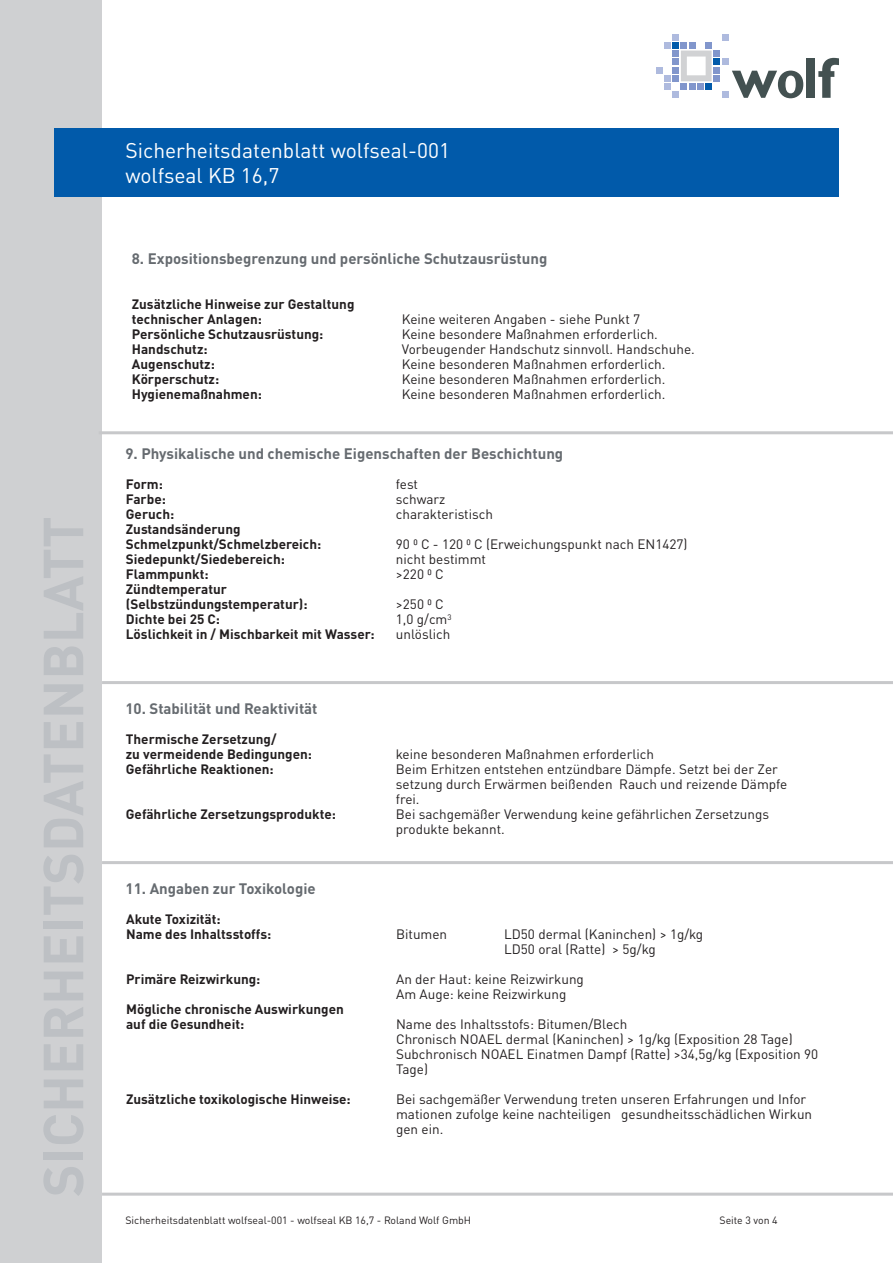
<style>
.page{position:relative;width:893px;height:1263px;background:#fff}
.page>*{position:absolute;margin:0;border:0;box-sizing:border-box;transform-origin:0 0}
.t1{font:21px/25.2px "DINOT";color:#fff}
.t2{font:700 15px "DINOT";color:#666b70}
.t3{font:13.5px/15px "DINOT";color:#231f20}
.t4{font:700 13.5px/15px "DINOT";color:#231f20}
.t5{font:10.5px "DINOT";color:#231f20}
</style>
<div class="page">
<div style="left:0;top:0;width:102px;height:1263px;background:#cfd0d2"></div>
<div style="left:54px;top:129px;width:785px;height:68px;background:#015aaa"></div>
<svg style="left:656px;top:34px;width:147px;height:64px"></svg>
<div style="left:807px;top:58px;width:8px;height:40px;background:#435151"></div>
<svg style="left:818px;top:58px;width:21px;height:40px"></svg>
<hr style="left:99px;top:431px;width:794px;height:3px;background:#c7c8ca">
<hr style="left:102px;top:1193px;width:791px;height:3px;background:#c7c8ca">
<hr style="left:102px;top:681px;width:791px;height:3px;background:#c7c8ca">
<hr style="left:102px;top:861px;width:791px;height:3px;background:#c7c8ca">
<h1 class="t1" style="left:125px;top:138px;width:326px">Sicherheitsdatenblatt wolfseal-001 wolfseal KB 16,7</h1>
<p class="t2" style="left:132px;top:249px;width:417px">8. Expositionsbegrenzung und persönliche Schutzausrüstung</p>
<p class="t4" style="left:132px;top:296px;width:224px">Zusätzliche Hinweise zur Gestaltung technischer Anlagen:</p>
<p class="t3" style="left:402px;top:311px;width:240px">Keine weiteren Angaben - siehe Punkt 7</p>
<p class="t4" style="left:132px;top:326px;width:193px">Persönliche Schutzausrüstung:</p>
<p class="t3" style="left:402px;top:326px;width:258px">Keine besondere Maßnahmen erforderlich.</p>
<p class="t4" style="left:132px;top:341px;width:77px">Handschutz:</p>
<p class="t3" style="left:402px;top:341px;width:294px">Vorbeugender Handschutz sinnvoll. Handschuhe.</p>
<p class="t4" style="left:132px;top:356px;width:85px">Augenschutz:</p>
<p class="t3" style="left:402px;top:356px;width:265px">Keine besonderen Maßnahmen erforderlich.</p>
<p class="t4" style="left:132px;top:371px;width:89px">Körperschutz:</p>
<p class="t3" style="left:402px;top:371px;width:265px">Keine besonderen Maßnahmen erforderlich.</p>
<p class="t4" style="left:132px;top:386px;width:132px">Hygienemaßnahmen:</p>
<p class="t3" style="left:402px;top:386px;width:265px">Keine besonderen Maßnahmen erforderlich.</p>
<p class="t2" style="left:125px;top:444px;width:439px">9. Physikalische und chemische Eigenschaften der Beschichtung</p>
<p class="t4" style="left:126px;top:476px;width:39px">Form:</p>
<p class="t3" style="left:396px;top:476px;width:24px">fest</p>
<p class="t4" style="left:126px;top:491px;width:42px">Farbe:</p>
<p class="t3" style="left:396px;top:491px;width:51px">schwarz</p>
<p class="t4" style="left:126px;top:506px;width:50px">Geruch:</p>
<p class="t3" style="left:396px;top:506px;width:99px">charakteristisch</p>
<p class="t4" style="left:126px;top:521px;width:197px">Zustandsänderung<br>Schmelzpunkt/Schmelzbereich:</p>
<p class="t3" style="left:396px;top:536px;width:293px">90 ⁰ C - 120 ⁰ C (Erweichungspunkt nach EN1427)</p>
<p class="t4" style="left:126px;top:551px;width:161px">Siedepunkt/Siedebereich:</p>
<p class="t3" style="left:396px;top:551px;width:92px">nicht bestimmt</p>
<p class="t4" style="left:126px;top:566px;width:84px">Flammpunkt:</p>
<p class="t3" style="left:396px;top:566px;width:49px">&gt;220 ⁰ C</p>
<p class="t4" style="left:126px;top:581px;width:183px">Zündtemperatur (Selbstzündungstemperatur):</p>
<p class="t3" style="left:396px;top:596px;width:49px">&gt;250 ⁰ C</p>
<p class="t4" style="left:126px;top:611px;width:96px">Dichte bei 25 C:</p>
<p class="t3" style="left:396px;top:611px;width:57px">1,0 g/cm<sup>3</sup></p>
<p class="t4" style="left:126px;top:626px;width:250px">Löslichkeit in / Mischbarkeit mit Wasser:</p>
<p class="t3" style="left:396px;top:626px;width:56px">unlöslich</p>
<p class="t2" style="left:125px;top:699px;width:194px">10. Stabilität und Reaktivität</p>
<p class="t4" style="left:126px;top:731px;width:188px">Thermische Zersetzung/<br>zu vermeidende Bedingungen:</p>
<p class="t3" style="left:396px;top:746px;width:260px">keine besonderen Maßnahmen erforderlich</p>
<p class="t4" style="left:126px;top:761px;width:149px">Gefährliche Reaktionen:</p>
<p class="t3" style="left:396px;top:761px;width:393px">Beim Erhitzen entstehen entzündbare Dämpfe. Setzt bei der Zer setzung durch Erwärmen beißenden Rauch und reizende Dämpfe frei.</p>
<p class="t4" style="left:126px;top:806px;width:212px">Gefährliche Zersetzungsprodukte:</p>
<p class="t3" style="left:396px;top:806px;width:375px">Bei sachgemäßer Verwendung keine gefährlichen Zersetzungs produkte bekannt.</p>
<p class="t2" style="left:126px;top:879px;width:192px">11. Angaben zur Toxikologie</p>
<p class="t4" style="left:126px;top:911px;width:147px">Akute Toxizität:<br>Name des Inhaltsstoffs:</p>
<p class="t3" style="left:396px;top:926px;width:53px">Bitumen</p>
<p class="t3" style="left:504px;top:926px;width:201px">LD50 dermal (Kaninchen) &gt; 1g/kg<br>LD50 oral (Ratte) &gt; 5g/kg</p>
<p class="t4" style="left:126px;top:971px;width:136px">Primäre Reizwirkung:</p>
<p class="t3" style="left:396px;top:971px;width:189px">An der Haut: keine Reizwirkung<br>Am Auge: keine Reizwirkung</p>
<p class="t4" style="left:126px;top:1001px;width:219px">Mögliche chronische Auswirkungen auf die Gesundheit:</p>
<p class="t3" style="left:396px;top:1016px;width:424px">Name des Inhaltsstofs: Bitumen/Blech<br>Chronisch NOAEL dermal (Kaninchen) &gt; 1g/kg (Exposition 28 Tage)<br>Subchronisch NOAEL Einatmen Dampf (Ratte) &gt;34,5g/kg (Exposition 90<br>Tage)</p>
<p class="t4" style="left:126px;top:1091px;width:226px">Zusätzliche toxikologische Hinweise:</p>
<p class="t3" style="left:396px;top:1091px;width:418px">Bei sachgemäßer Verwendung treten unseren Erfahrungen und Infor mationen zufolge keine nachteiligen gesundheitsschädlichen Wirkun gen ein.</p>
<p class="t5" style="left:125px;top:1214px;width:347px">Sicherheitsdatenblatt wolfseal-001 - wolfseal KB 16,7 - Roland Wolf GmbH</p>
<p class="t5" style="left:719px;top:1214px;width:60px">Seite 3 von 4</p>
</div>
